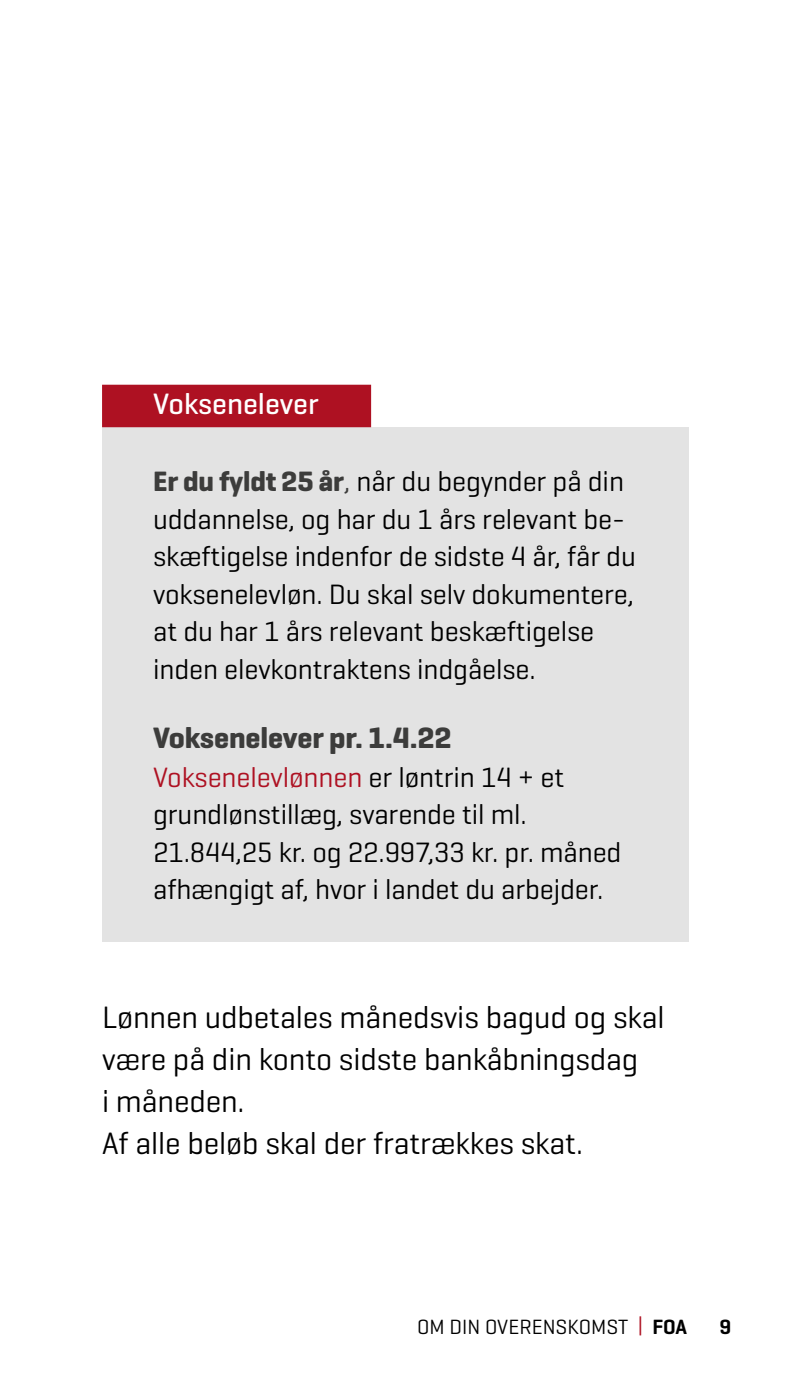
<style>
.page{position:relative;width:791px;height:1395px;background:#fff}
.page>*{position:absolute;margin:0;border:0;box-sizing:border-box;transform-origin:0 0}
.t1{font:31.5px/42px "Geogrotesque";letter-spacing:-.005em;color:#000}
.t2{font:700 30px "Geogrotesque";letter-spacing:-.005em;color:#3c3c3b}
.t3{font:500 30px "Geogrotesque";color:#fff}
.t4{font:28.5px/37.5px "Geogrotesque";letter-spacing:-.005em;color:#000}
.t5{font:21px "Geogrotesque";color:#000}
.t6{font:600 21px "Geogrotesque";color:#000}
.s1{font-weight:700;color:#3c3c3b}
.s2{color:#3c3c3b}
.s3{color:#ae1122}
.s4{font-weight:600}
</style>
<div class="page">
<div style="left:102px;top:427px;width:587px;height:514px;background:#e3e3e3"></div>
<div style="left:102px;top:385px;width:269px;height:42px;background:#ae1122"></div>
<p class="t3" style="left:153px;top:385px;width:167px">Voksenelever</p>
<p class="t4" style="left:153px;top:462px;width:484px"><span class="s1">Er du fyldt 25 år</span><span class="s2">,</span> når du begynder på din uddannelse, og har du 1 års relevant be&shy;skæftigelse indenfor de sidste 4 år, får du voksenelevløn. Du skal selv dokumentere, at du har 1 års relevant beskæftigelse inden elevkontraktens indgåelse.</p>
<p class="t2" style="left:153px;top:719px;width:300px">Voksenelever pr. 1.4.22</p>
<p class="t4" style="left:153px;top:757px;width:470px"><span class="s3">Voksenelevlønnen</span> er løntrin 14 + et grundlønstillæg, svarende til ml.<br>21.844,25 kr. og 22.997,33 kr. pr. måned afhængigt af, hvor i landet du arbejder.</p>
<p class="t1" style="left:102px;top:995px;width:564px">Lønnen udbetales månedsvis bagud og skal være på din konto sidste bankåbningsdag<br>i måneden.<br>Af alle beløb skal der fratrækkes skat.</p>
<p class="t5" style="left:417px;top:1314px;width:271px">OM DIN OVERENSKOMST <span class="s3">|</span> <span class="s4">FOA</span></p>
<p class="t6" style="left:720px;top:1314px;width:13px">9</p>
</div>
